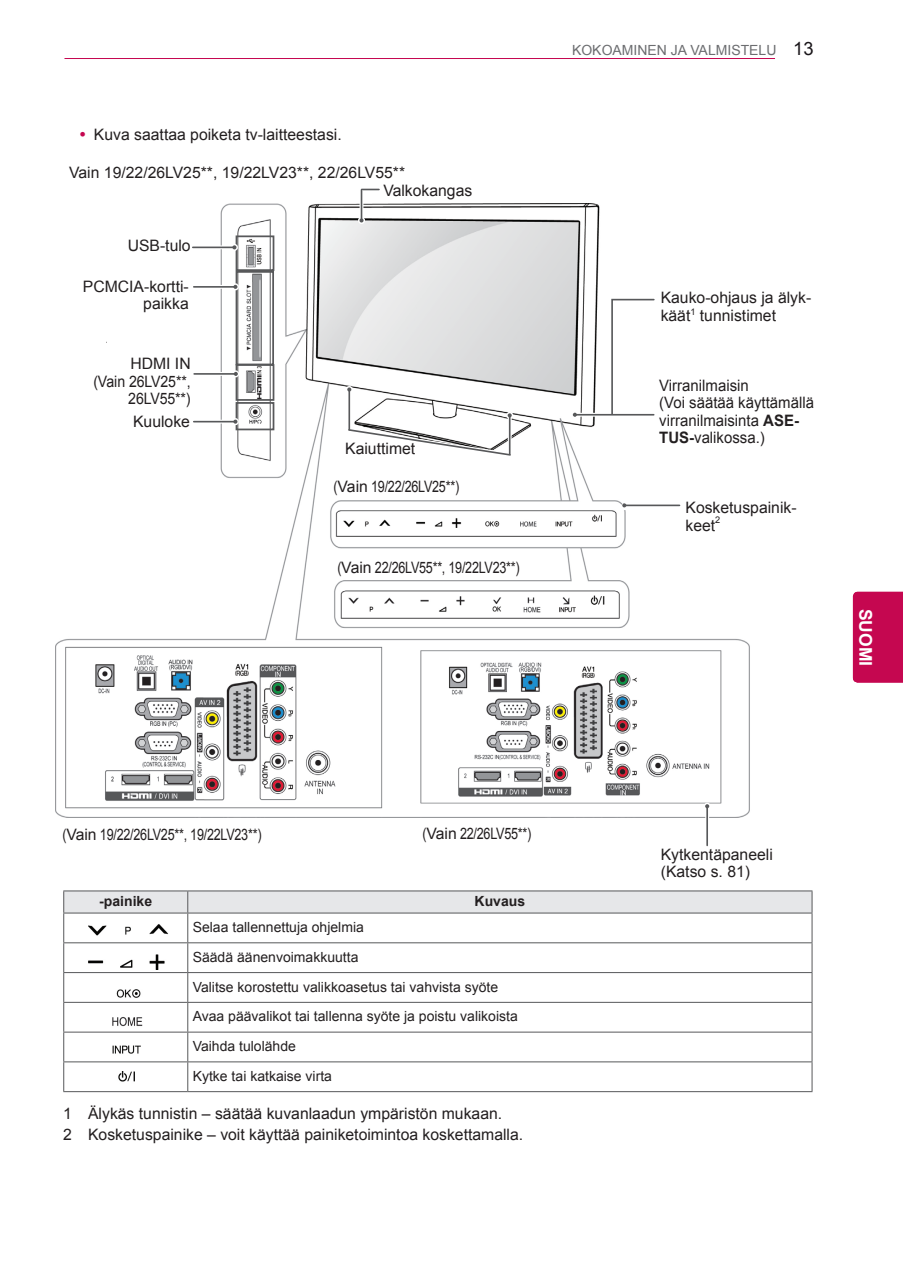
<style>
.page{position:relative;width:903px;height:1275px;background:#fff}
.page>*{position:absolute;margin:0;border:0;box-sizing:border-box;transform-origin:0 0}
.t1{font:700 21px "Arial";color:#fff}
.t2{font:18.38px "Arial";color:#1a161a}
.t3{font:700 17.5px "Arial";color:#fff}
.Body{font:15.75px "Arial";color:#231f20}
.Image{font:15.75px/17.5px "Arial";color:#231f20}
.Body-2{font:15.75px "Arial";letter-spacing:-.02em;color:#231f20;scale:.8 1}
.Image-2{font:15.75px/17.5px "Arial";color:#231f20;scale:.95 1}
.Body-Bullet{font:15.75px "Arial";color:#231f20}
.Image-3{font:15.75px/17.5px "Arial";color:#231f20;text-align:right;scale:.9 1}
.Body-3{font:14px "Arial";color:#231f20}
.t4{font:14px "Arial";color:#6c6d70}
.Body-Bold-Center{font:700 14px "Arial";color:#231f20}
.Image-4{font:9.1px "Arial";color:#231f20}
.s1{font-weight:700}
</style>
<div class="page">
<hr style="left:64px;top:58px;width:711px;height:1px;background:#c50750">
<div style="left:853px;top:592px;width:50px;height:90px;background:#c50750"></div>
<hr style="left:63px;top:890px;width:125px;height:1px;background:#57585a">
<hr style="left:188px;top:890px;width:624px;height:1px;background:#57585a">
<svg style="left:63px;top:891px;width:749px;height:200px"></svg>
<hr style="left:63px;top:1091px;width:125px;height:1px;background:#57585a">
<hr style="left:188px;top:1091px;width:624px;height:1px;background:#57585a">
<img style="left:89px;top:916px;width:90px;height:20px">
<img style="left:72px;top:950px;width:107px;height:19px">
<img style="left:92px;top:979px;width:67px;height:20px">
<img style="left:86px;top:1008px;width:80px;height:20px">
<img style="left:93px;top:1037px;width:65px;height:18px">
<img style="left:93px;top:1071px;width:42px;height:19px">
<img style="left:56px;top:203px;width:694px;height:615px">
<svg style="left:362px;top:189px;width:17px;height:1px"></svg>
<hr style="left:360px;top:192px;width:3px;height:28px;background:#fff">
<div style="left:358px;top:217px;width:7px;height:7px;border:3px solid #fff;border-radius:50%"></div>
<hr style="left:361px;top:190px;width:1px;height:30px;background:#57585a">
<svg style="left:359px;top:218px;width:5px;height:5px"></svg>
<hr style="left:705px;top:807px;width:4px;height:38px;background:#fff">
<div style="left:704px;top:803px;width:7px;height:7px;border:3px solid #fff;border-radius:50%"></div>
<hr style="left:706px;top:807px;width:2px;height:38px;background:#57585a">
<svg style="left:705px;top:804px;width:4px;height:4px"></svg>
<svg style="left:347px;top:392px;width:4px;height:34px"></svg>
<div style="left:346px;top:386px;width:7px;height:7px;border:3px solid #fff;border-radius:50%"></div>
<hr style="left:348px;top:390px;width:2px;height:40px;background:#57585a">
<svg style="left:347px;top:387px;width:4px;height:5px"></svg>
<svg style="left:347px;top:426px;width:165px;height:33px"></svg>
<svg style="left:627px;top:506px;width:33px;height:3px"></svg>
<div style="left:621px;top:503px;width:7px;height:7px;border:3px solid #fff;border-radius:50%"></div>
<hr style="left:625px;top:505px;width:54px;height:1px;background:#57585a">
<svg style="left:622px;top:503px;width:4px;height:6px"></svg>
<div style="left:236px;top:271px;width:38px;height:94px;border:2px solid #57585a"></div>
<div style="left:236px;top:402px;width:38px;height:28px;border:2px solid #57585a"></div>
<hr style="left:194px;top:285px;width:41px;height:4px;background:#fff">
<div style="left:232px;top:283px;width:7px;height:7px;border:3px solid #fff;border-radius:50%"></div>
<hr style="left:194px;top:286px;width:41px;height:2px;background:#57585a">
<svg style="left:233px;top:285px;width:4px;height:4px"></svg>
<div style="left:236px;top:364px;width:38px;height:37px;border:2px solid #57585a"></div>
<hr style="left:194px;top:372px;width:41px;height:4px;background:#fff">
<div style="left:232px;top:370px;width:7px;height:7px;border:3px solid #fff;border-radius:50%"></div>
<hr style="left:194px;top:373px;width:41px;height:2px;background:#57585a">
<svg style="left:234px;top:372px;width:4px;height:4px"></svg>
<svg style="left:194px;top:420px;width:39px;height:4px"></svg>
<div style="left:232px;top:418px;width:7px;height:7px;border:3px solid #fff;border-radius:50%"></div>
<hr style="left:194px;top:421px;width:41px;height:1px;background:#57585a">
<svg style="left:233px;top:420px;width:4px;height:4px"></svg>
<div style="left:236px;top:235px;width:38px;height:36px;border:2px solid #57585a"></div>
<hr style="left:65px;top:340px;width:41px;height:4px;background:#fff">
<div style="left:103px;top:339px;width:7px;height:7px;border:3px solid #fff;border-radius:50%"></div>
<svg style="left:193px;top:245px;width:39px;height:4px"></svg>
<div style="left:231px;top:244px;width:7px;height:7px;border:3px solid #fff;border-radius:50%"></div>
<hr style="left:193px;top:247px;width:41px;height:1px;background:#57585a">
<svg style="left:232px;top:245px;width:4px;height:4px"></svg>
<svg style="left:508px;top:418px;width:4px;height:30px"></svg>
<div style="left:506px;top:412px;width:7px;height:7px;border:3px solid #fff;border-radius:50%"></div>
<hr style="left:509px;top:416px;width:1px;height:38px;background:#57585a">
<svg style="left:508px;top:413px;width:4px;height:4px"></svg>
<hr style="left:575px;top:413px;width:79px;height:4px;background:#fff">
<div style="left:571px;top:411px;width:7px;height:7px;border:3px solid #fff;border-radius:50%"></div>
<hr style="left:575px;top:414px;width:79px;height:2px;background:#57585a">
<svg style="left:573px;top:413px;width:4px;height:4px"></svg>
<svg style="left:610px;top:298px;width:45px;height:117px"></svg>
<p class="Body-Bullet" style="left:94px;top:124px;width:249px">Kuva saattaa poiketa tv-laitteestasi.</p>
<p class="Body" style="left:69px;top:162px;width:337px">Vain 19/22/26LV25**, 19/22LV23**, 22/26LV55**</p>
<p class="Image" style="left:128px;top:237px;width:65px">USB-tulo</p>
<p class="Image" style="left:83px;top:278px;width:107px;text-align:right">PCMCIA-kortti&shy;paikka</p>
<p class="Image" style="left:130px;top:355px;width:62px">HDMI IN</p>
<p class="Image-3" style="left:93px;top:372px;width:110px">(Vain 26LV25**,<br>26LV55**)</p>
<p class="Image" style="left:133px;top:413px;width:58px">Kuuloke</p>
<p class="Image" style="left:383px;top:182px;width:91px">Valkokangas</p>
<p class="Image" style="left:345px;top:440px;width:72px">Kaiuttimet</p>
<p class="Body-2" style="left:334px;top:476px;width:158px">(Vain 19/22/26LV25**)</p>
<p class="Body-2" style="left:337px;top:557px;width:229px">(Vain 22/26LV55**, 19/22LV23**)</p>
<p class="t4" style="left:572px;top:41px;width:206px">KOKOAMINEN JA VALMISTELU</p>
<h2 class="t2" style="left:793px;top:37px;width:22px">13</h2>
<p class="Image" style="left:661px;top:289px;width:152px">Kauko-ohjaus ja älyk&shy;käät<sup>1</sup> tunnistimet</p>
<p class="Image-2" style="left:659px;top:377px;width:96px">Virranilmaisin</p>
<p class="Image-2" style="left:659px;top:394px;width:164px">(Voi säätää käyttämällä</p>
<p class="Image-2" style="left:659px;top:412px;width:149px">virranilmaisinta <span class="s1">ASE-<br>TUS-</span>valikossa.)</p>
<p class="Image" style="left:685px;top:499px;width:113px">Kosketuspainik&shy;keet</p>
<p class="Image-4" style="left:715px;top:514px;width:7px">2</p>
<p class="t3" style="left:877px;top:609px;width:59px;rotate:90deg">SUOMI</p>
<h1 class="t1" style="left:880px;top:628px;width:20px;rotate:90deg">FI</h1>
<p class="Body-2" style="left:62px;top:824px;width:250px">(Vain 19/22/26LV25**, 19/22LV23**)</p>
<p class="Body-2" style="left:422px;top:823px;width:137px">(Vain 22/26LV55**)</p>
<p class="Body-Bold-Center" style="left:99px;top:892px;width:54px">-painike</p>
<p class="Body-Bold-Center" style="left:475px;top:892px;width:52px">Kuvaus</p>
<p class="Body-3" style="left:193px;top:918px;width:173px">Selaa tallennettuja ohjelmia</p>
<p class="Body-3" style="left:193px;top:948px;width:167px">Säädä äänenvoimakkuutta</p>
<p class="Body-3" style="left:193px;top:977px;width:307px">Valitse korostettu valikkoasetus tai vahvista syöte</p>
<p class="Body-3" style="left:193px;top:1007px;width:327px">Avaa päävalikot tai tallenna syöte ja poistu valikoista</p>
<p class="Body-3" style="left:193px;top:1037px;width:105px">Vaihda tulolähde</p>
<p class="Body-3" style="left:193px;top:1067px;width:141px">Kytke tai katkaise virta</p>
<p class="Body" style="left:63px;top:1103px;width:440px">1 Älykäs tunnistin – säätää kuvanlaadun ympäristön mukaan.</p>
<p class="Body" style="left:63px;top:1124px;width:461px">2 Kosketuspainike – voit käyttää painiketoimintoa koskettamalla.</p>
<p class="Image" style="left:661px;top:845px;width:114px">Kytkentäpaneeli (Katso s. 81)</p>
</div>
